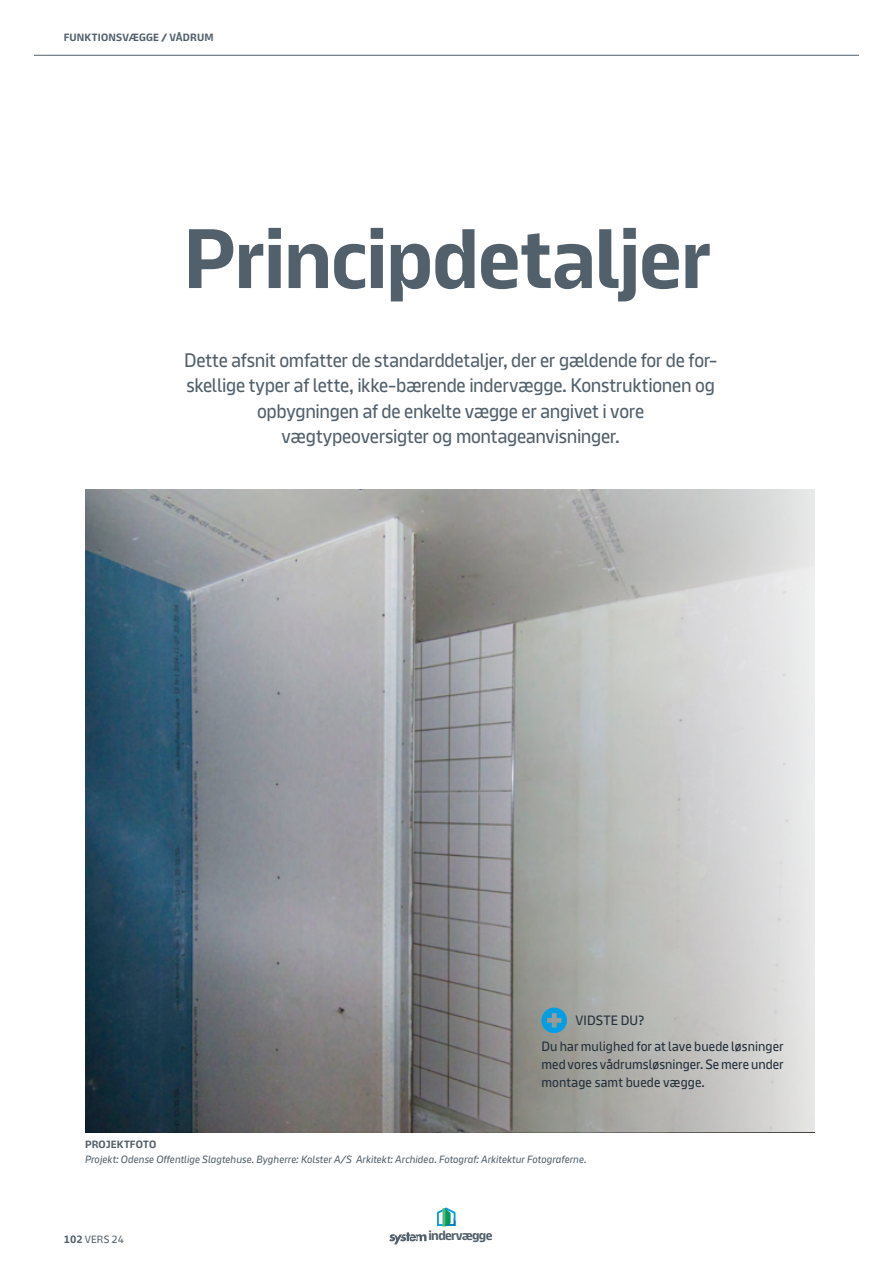
<style>
.page{position:relative;width:893px;height:1263px;background:#fff}
.page>*{position:absolute;margin:0;border:0;box-sizing:border-box;transform-origin:0 0}
.t1{font:700 84px "Knauf";letter-spacing:-.015em;color:#52606b}
.t2{font:19.5px/25.5px "Knauf";letter-spacing:-.015em;color:#52606b;text-align:center}
.t3{font:13.5px/26.5px "Knauf";letter-spacing:.005em;color:#232f3a}
.t4{font:700 13.35px "Knauf";letter-spacing:-.05em;color:#52606b}
.t5{font:italic 10.5px "Knauf";letter-spacing:.01em;color:#52606b}
.t6{font:700 10.5px "Knauf";letter-spacing:.015em;color:#52606b}
.t7{font:10.5px "Knauf";letter-spacing:.02em;color:#52606b}
.s1{font-weight:700}
</style>
<div class="page">
<svg style="left:437px;top:1207px;width:18px;height:20px"></svg>
<hr style="left:442px;top:1208px;width:3px;height:19px;background:#58b67c">
<svg style="left:389px;top:1232px;width:37px;height:12px"></svg>
<hr style="left:34px;top:55px;width:825px;height:1px;background:#52606b">
<img style="left:85px;top:489px;width:346px;height:643px">
<svg style="left:431px;top:489px;width:384px;height:643px;background:#b6b6b5"></svg>
<svg style="left:541px;top:1007px;width:26px;height:26px"></svg>
<p class="t6" style="left:64px;top:32px;width:151px">FUNKTIONSVÆGGE / VÅDRUM</p>
<h1 class="t1" style="left:183px;top:212px;width:530px">Principdetaljer</h1>
<p class="t2" style="left:184px;top:347px;width:535px">Dette afsnit omfatter de standarddetaljer, der er gældende for de for&shy;skellige typer af lette, ikke-bærende indervægge. Konstruktionen og opbygningen af de enkelte vægge er angivet i vore vægtypeoversigter og montageanvisninger.</p>
<p class="t3" style="left:541px;top:1006px;width:244px;text-indent:34px">VIDSTE DU?<br>Du har mulighed for at lave buede løsninger</p>
<p class="t3" style="left:541px;top:1055px;width:244px;line-height:18px">med vores vådrumsløsninger. Se mere under montage samt buede vægge.</p>
<p class="t6" style="left:85px;top:1138px;width:73px">PROJEKTFOTO</p>
<p class="t5" style="left:85px;top:1153px;width:503px">Projekt: Odense Offentlige Slagtehuse. Bygherre: Kolster A/S Arkitekt: Archidea. Fotograf: Arkitektur Fotograferne.</p>
<p class="t7" style="left:64px;top:1233px;width:62px"><span class="s1">102</span> VERS 24</p>
<p class="t4" style="left:429px;top:1228px;width:65px">indervægge</p>
</div>
